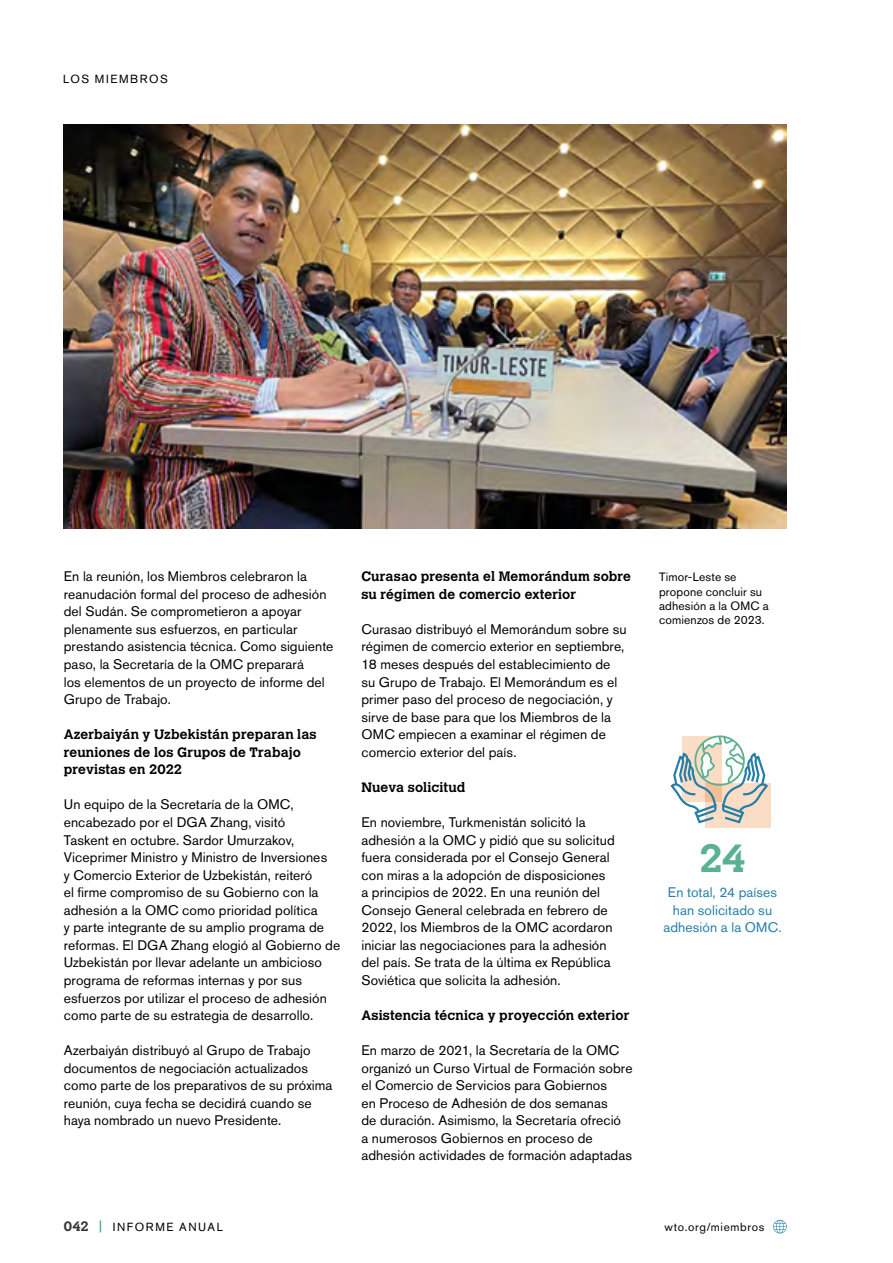
<style>
.page{position:relative;width:893px;height:1263px;background:#fff}
.page>*{position:absolute;margin:0;border:0;box-sizing:border-box;transform-origin:0 0}
.t1{font:700 39px "Calvert MT Std";color:#58b290}
.t2{font:13.8px/17.5px "Akzidenz Grotesk Pro";letter-spacing:.005em;color:#000}
.t3{font:13.8px/17.5px "Akzidenz Grotesk Pro";letter-spacing:.005em;color:#247fa9;text-align:center}
.t4{font:700 13.5px/17.5px "Calvert MT Std";letter-spacing:.01em;color:#000}
.t5{font:700 13.5px "Calvert MT Std";color:#333332}
.t6{font:12px/14.4px "Akzidenz Grotesk Pro";letter-spacing:.01em;color:#000}
.t7{font:11.7px "Akzidenz Grotesk Pro";letter-spacing:.13em;color:#000}
.t8{font:11.7px "Akzidenz Grotesk Pro";letter-spacing:.055em;color:#000}
</style>
<div class="page">
<img style="left:64px;top:125px;width:723px;height:404px">
<div style="left:705px;top:783px;width:65px;height:44px;background:#faddc4"></div>
<svg style="left:670px;top:735px;width:98px;height:89px"></svg>
<svg style="left:773px;top:1220px;width:14px;height:13px"></svg>
<svg style="left:100px;top:1220px;width:1px;height:12px"></svg>
<p class="t7" style="left:63px;top:71px;width:106px">LOS MIEMBROS</p>
<p class="t2" style="left:64px;top:568px;width:271px">En la reunión, los Miembros celebraron la reanudación formal del proceso de adhesión del Sudán. Se comprometieron a apoyar plenamente sus esfuerzos, en particular prestando asistencia técnica. Como siguiente paso, la Secretaría de la OMC preparará<br>los elementos de un proyecto de informe del Grupo de Trabajo.</p>
<p class="t4" style="left:64px;top:725px;width:254px">Azerbaiyán y Uzbekistán preparan las reuniones de los Grupos de Trabajo previstas en 2022</p>
<p class="t2" style="left:64px;top:796px;width:278px">Un equipo de la Secretaría de la OMC, encabezado por el DGA Zhang, visitó<br>Taskent en octubre. Sardor Umurzakov, Viceprimer Ministro y Ministro de Inversiones<br>y Comercio Exterior de Uzbekistán, reiteró<br>el firme compromiso de su Gobierno con la adhesión a la OMC como prioridad política<br>y parte integrante de su amplio programa de reformas. El DGA Zhang elogió al Gobierno de Uzbekistán por llevar adelante un ambicioso programa de reformas internas y por sus esfuerzos por utilizar el proceso de adhesión como parte de su estrategia de desarrollo.</p>
<p class="t2" style="left:64px;top:1041px;width:270px">Azerbaiyán distribuyó al Grupo de Trabajo documentos de negociación actualizados como parte de los preparativos de su próxima reunión, cuya fecha se decidirá cuando se haya nombrado un nuevo Presidente.</p>
<p class="t4" style="left:361px;top:567px;width:271px">Curasao presenta el Memorándum sobre su régimen de comercio exterior</p>
<p class="t2" style="left:361px;top:620px;width:267px">Curasao distribuyó el Memorándum sobre su régimen de comercio exterior en septiembre, 18 meses después del establecimiento de su Grupo de Trabajo. El Memorándum es el primer paso del proceso de negociación, y sirve de base para que los Miembros de la OMC empiecen a examinar el régimen de comercio exterior del país.</p>
<p class="t4" style="left:361px;top:778px;width:105px">Nueva solicitud</p>
<p class="t2" style="left:361px;top:813px;width:255px">En noviembre, Turkmenistán solicitó la adhesión a la OMC y pidió que su solicitud fuera considerada por el Consejo General con miras a la adopción de disposiciones a principios de 2022. En una reunión del Consejo General celebrada en febrero de 2022, los Miembros de la OMC acordaron iniciar las negociaciones para la adhesión del país. Se trata de la última ex República Soviética que solicita la adhesión.</p>
<p class="t4" style="left:361px;top:1006px;width:269px">Asistencia técnica y proyección exterior</p>
<p class="t2" style="left:361px;top:1041px;width:273px">En marzo de 2021, la Secretaría de la OMC organizó un Curso Virtual de Formación sobre el Comercio de Servicios para Gobiernos<br>en Proceso de Adhesión de dos semanas<br>de duración. Asimismo, la Secretaría ofreció<br>a numerosos Gobiernos en proceso de adhesión actividades de formación adaptadas</p>
<p class="t5" style="left:64px;top:1217px;width:27px">042</p>
<p class="t7" style="left:113px;top:1219px;width:112px">INFORME ANUAL</p>
<p class="t6" style="left:659px;top:570px;width:111px">Timor-Leste se propone concluir su adhesión a la OMC a comienzos de 2023.</p>
<h1 class="t1" style="left:699px;top:833px;width:48px">24</h1>
<p class="t3" style="left:663px;top:883px;width:120px">En total, 24 países han solicitado su adhesión a la OMC.</p>
<p class="t8" style="left:664px;top:1219px;width:101px">wto.org/miembros</p>
</div>
